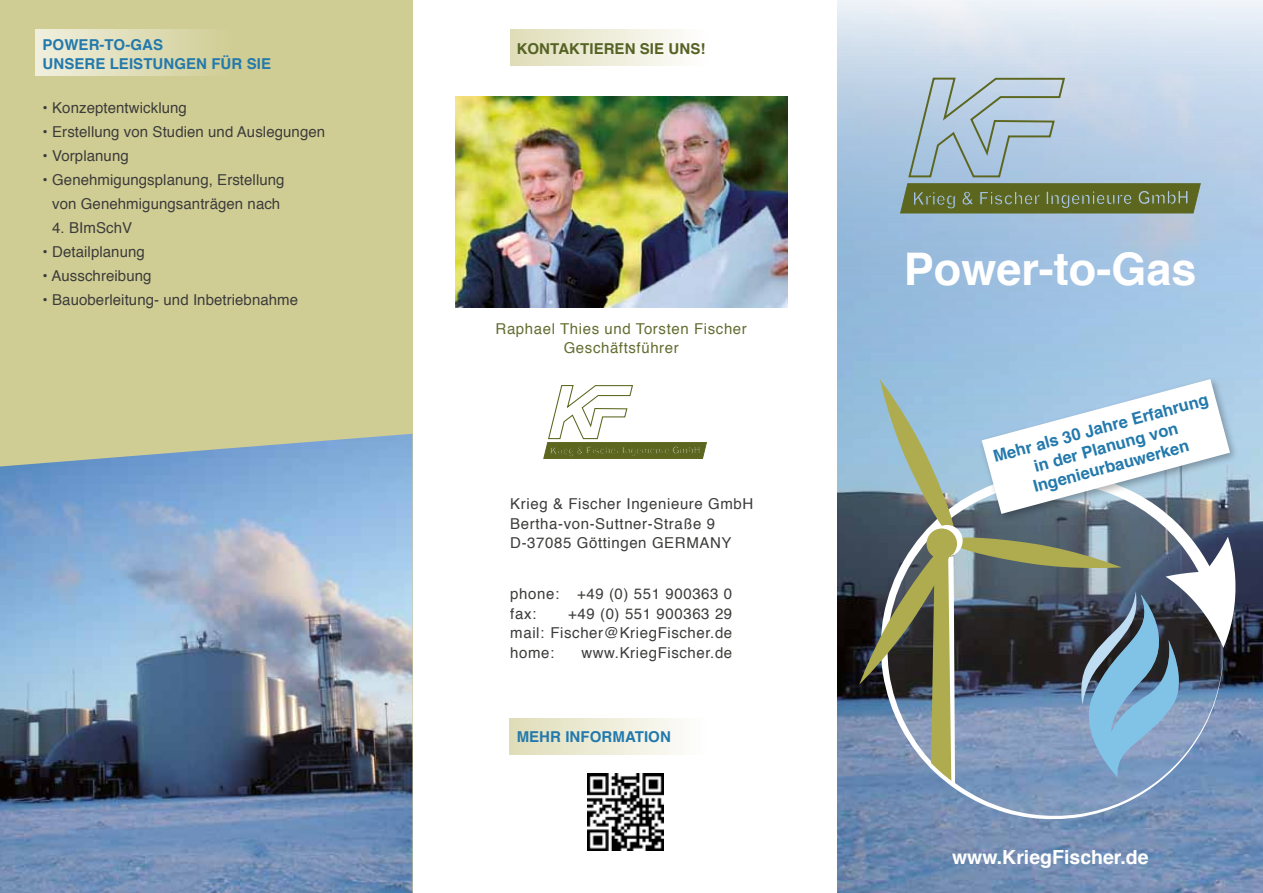
<style>
.page{position:relative;width:1263px;height:893px;background:#fff}
.page>*{position:absolute;margin:0;border:0;box-sizing:border-box;transform-origin:0 0}
.t1{font:700 45px "Helvetica";color:#fff}
.t2{font:700 19.5px "Helvetica";color:#fff}
.t3{font:700 16.5px/19.8px "Helvetica";color:#2379ac;text-align:center}
.t4{font:15px/19.5px "Helvetica";letter-spacing:.005em;color:#3c3c3b;text-align:justify}
.t5{font:15px/19.5px "Helvetica";letter-spacing:.04em;color:#3c3c3b}
.t6{font:700 15px/19.5px "Helvetica";letter-spacing:.005em;color:#2379ac}
.t7{font:15px/19.5px "Helvetica";letter-spacing:.04em;color:#646d31;text-align:center}
.t8{font:700 15px "Helvetica";letter-spacing:.005em;color:#556224}
</style>
<div class="page">
<img style="left:455px;top:96px;width:332px;height:212px">
<img style="left:587px;top:774px;width:77px;height:76px">
<div style="left:0;top:0;width:412px;height:893px;background:#d0cd94"></div>
<img style="left:838px;top:0;width:425px;height:893px">
<div style="left:35px;top:29px;width:236px;height:47px;background:linear-gradient(to right,#efefdd,#ccc88a)"></div>
<div style="left:509px;top:718px;width:236px;height:37px;background:linear-gradient(to right,#e0deb9,#fff)"></div>
<div style="left:510px;top:29px;width:236px;height:36px;background:linear-gradient(to right,#e0deb9,#fff)"></div>
<svg style="left:543px;top:385px;width:164px;height:74px"></svg>
<img style="left:0;top:434px;width:412px;height:459px">
<svg style="left:881px;top:523px;width:354px;height:297px;background:#7b8eac"></svg>
<div style="left:978px;top:376px;width:261px;height:147px;background:#000;opacity:.3"></div>
<svg style="left:859px;top:379px;width:371px;height:436px"></svg>
<svg style="left:1089px;top:594px;width:89px;height:183px;background:#6d90ad"></svg>
<svg style="left:900px;top:78px;width:301px;height:136px;background:#a1b4b6"></svg>
<p class="t6" style="left:43px;top:35px;width:230px">POWER-TO-GAS<br>UNSERE LEISTUNG EN FÜR SIE</p>
<p class="t4" style="left:43px;top:98px;width:146px">• Konzeptentwicklung</p>
<p class="t4" style="left:43px;top:122px;width:284px">• Erstellung von Studien und Auslegungen</p>
<p class="t4" style="left:43px;top:146px;width:88px">• Vorplanung</p>
<p class="t4" style="left:43px;top:168px;width:244px;line-height:24px;text-align:center">• Genehmigungsplanung, Erstellung von Genehmigungsanträgen nach</p>
<p class="t4" style="left:52px;top:218px;width:81px">4. BImSchV</p>
<p class="t4" style="left:43px;top:242px;width:104px">• Detailplanung</p>
<p class="t4" style="left:43px;top:266px;width:111px">• Ausschreibung</p>
<p class="t4" style="left:43px;top:290px;width:257px">• Bauoberleitung- und Inbetriebnahme</p>
<p class="t8" style="left:517px;top:36px;width:190px">KONTAKTIEREN SIE UNS!</p>
<p class="t7" style="left:496px;top:319px;width:253px">Raphael Thies und Torsten Fischer<br>Geschäftsführer</p>
<p class="t5" style="left:510px;top:494px;width:245px">Krieg &amp; Fischer Ingenieure GmbH<br>Bertha-von-Suttner-Straße 9<br>D-37085 Göttingen GERMANY</p>
<p class="t5" style="left:510px;top:585px;width:223px">phone: +49 (0) 551 900363 0 fax:</p>
<p class="t4" style="left:510px;top:604px;width:223px;text-indent:58px">+49 (0) 551 900363 29 mail: Fischer@KriegFischer.de home:</p>
<p class="t5" style="left:581px;top:643px;width:152px">www.KriegFischer.de</p>
<p class="t6" style="left:517px;top:727px;width:156px">MEHR INFORMATION</p>
<h1 class="t1" style="left:904px;top:232px;width:294px">POWER-TO-GAS</h1>
<p class="t3" style="left:991px;top:447px;width:223px;rotate:-15deg">MEHRALS 30 JAHRE ERFAHRUNG<br>IN DERPLANUNG VON<br>INGENIEURBAUWERKEN</p>
<h2 class="t2" style="left:952px;top:841px;width:198px">WWW.KRIEGFISCHER.DE</h2>
</div>
